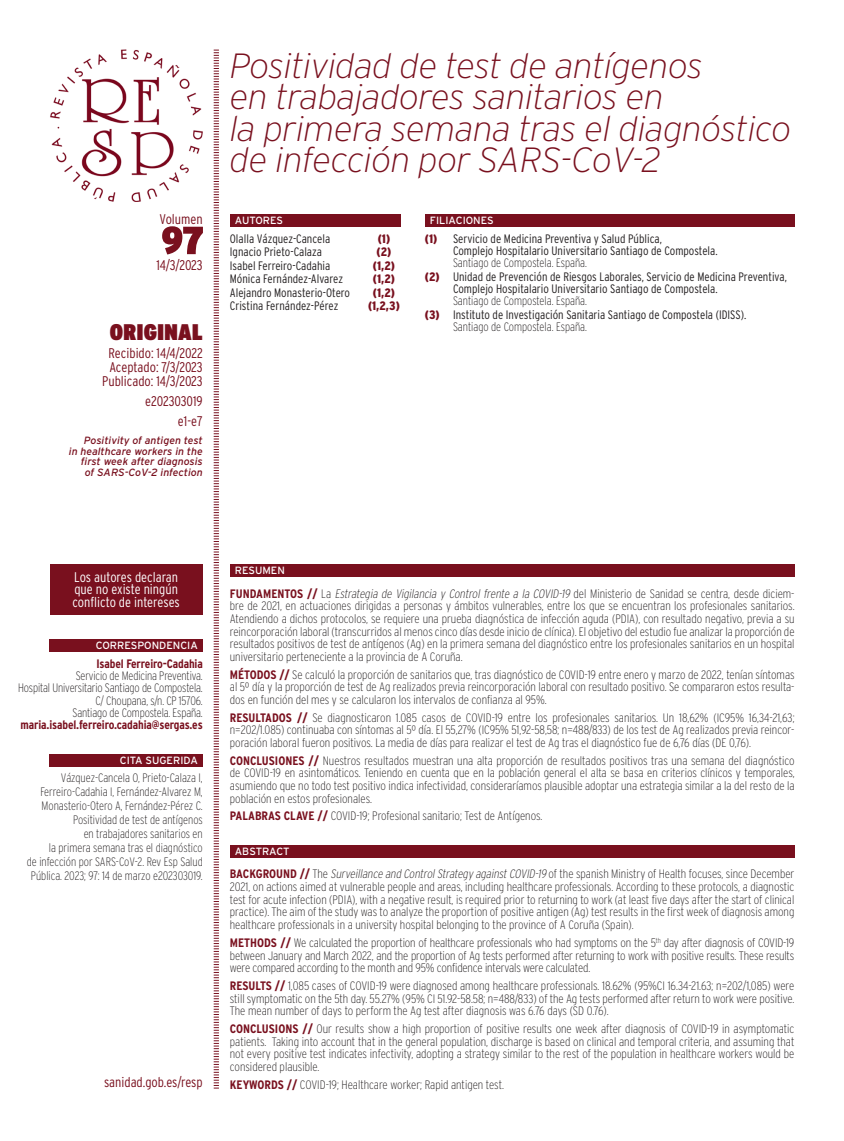
<style>
.page{position:relative;width:844px;height:1141px;background:#fff}
.page>*{position:absolute;margin:0;border:0;box-sizing:border-box;transform-origin:0 0}
.t1{font:italic 200 35px/31.5px "Interstate";letter-spacing:-.01em;color:#79101e}
.t2{font:900 22.57px "Interstate Condensed";letter-spacing:.02em;color:#79101e}
.t3{font:300 14px/14px "Interstate Condensed";color:#79101e;text-align:center}
.t4{font:300 14px/12.2px "Interstate Condensed";color:#fff}
.t5{font:200 12.25px/12.8px "Interstate Condensed";color:#231f20;text-align:justify;scale:1.05 1}
.t6{font:300 12.25px/13.5px "Interstate Condensed";color:#231f20}
.t7{font:200 12.25px/14px "Interstate Condensed";color:#231f20;text-align:right}
.t8{font:700 12.25px "Interstate Condensed";letter-spacing:-.01em;color:#79101e}
.t9{font:900 12.25px "Interstate Condensed";color:#79101e}
.t10{font:italic 10.5px/10.5px "Interstate";color:#79101e;text-align:right}
.t11{font:10.5px "Interstate";color:#fff}
.s1{font-weight:900;color:#79101e}
.s2{font-weight:200}
.s3{font-weight:700;color:#79101e}
.s4{font-style:italic}
</style>
<div class="page">
<div style="left:230px;top:564px;width:564px;height:13px;background:#79101e"></div>
<div style="left:230px;top:845px;width:564px;height:13px;background:#79101e"></div>
<div style="left:50px;top:639px;width:153px;height:13px;background:#79101e"></div>
<div style="left:50px;top:754px;width:153px;height:12px;background:#79101e"></div>
<div style="left:230px;top:214px;width:170px;height:13px;background:#79101e"></div>
<div style="left:425px;top:214px;width:369px;height:13px;background:#79101e"></div>
<div style="left:50px;top:564px;width:153px;height:50px;background:#79101e"></div>
<img style="left:50px;top:50px;width:153px;height:152px">
<svg style="left:162px;top:226px;width:41px;height:29px"></svg>
<svg style="left:213px;top:49px;width:6px;height:1040px"></svg>
<p class="t3" style="left:160px;top:212px;width:45px">Volumen</p>
<p class="t3" style="left:156px;top:257px;width:48px">14/3/2023</p>
<h2 class="t2" style="left:110px;top:319px;width:94px">ORIGINAL</h2>
<p class="t3" style="left:102px;top:346px;width:102px">Recibido: 14/4/2022<br>Aceptado: 7/3/2023<br>Publicado: 14/3/2023</p>
<p class="t3" style="left:145px;top:391px;width:59px;line-height:19.9px;text-align:right">e202303019 e1-e7</p>
<p class="t10" style="left:69px;top:435px;width:135px">Positivity of antigen test<br>in healthcare workers in the first week after diagnosis of SARS-CoV-2 infection</p>
<h1 class="t1" style="left:230px;top:50px;width:562px">Positividad de test de antígenos<br>en trabajadores sanitarios en<br>la primera semana tras el diagnóstico de infección por SARS-CoV-2</h1>
<p class="t11" style="left:235px;top:215px;width:50px">AUTORES</p>
<p class="t6" style="left:230px;top:232px;width:102px">Olalla Vázquez-Cancela</p>
<p class="t9" style="left:377px;top:232px;width:14px">(1)</p>
<p class="t6" style="left:230px;top:245px;width:94px">Ignacio Prieto-Calaza</p>
<p class="t9" style="left:376px;top:245px;width:16px">(2)</p>
<p class="t6" style="left:230px;top:259px;width:102px">Isabel Ferreiro-Cadahia</p>
<p class="t9" style="left:373px;top:259px;width:24px">(1,2)</p>
<p class="t6" style="left:230px;top:272px;width:115px">Mónica Fernández-Alvarez</p>
<p class="t9" style="left:373px;top:272px;width:24px">(1,2)</p>
<p class="t6" style="left:230px;top:286px;width:122px">Alejandro Monasterio-Otero</p>
<p class="t9" style="left:373px;top:286px;width:24px">(1,2)</p>
<p class="t6" style="left:230px;top:299px;width:110px">Cristina Fernández-Pérez</p>
<p class="t9" style="left:368px;top:299px;width:33px">(1,2,3)</p>
<p class="t11" style="left:430px;top:215px;width:65px">FILIACIONES</p>
<p class="t6" style="left:453px;top:232px;width:266px;line-height:12.2px;text-indent:-28px"><span class="s1">(1)</span> Servicio de Medicina Preventiva y Salud Pública,<br>Complejo Hospitalario Universitario Santiago de Compostela.</p>
<p class="t6" style="left:425px;top:256px;width:363px;text-indent:28px"><span class="s2">Santiago de Compostela. España.<br></span><span class="s1">(2)</span> Unidad de Prevención de Riesgos Laborales, Servicio de Medicina Preventiva,</p>
<p class="t6" style="left:453px;top:282px;width:266px">Complejo Hospitalario Universitario Santiago de Compostela.</p>
<p class="t6" style="left:425px;top:294px;width:323px;text-indent:28px"><span class="s2">Santiago de Compostela. España.<br></span><span class="s1">(3)</span> Instituto de Investigación Sanitaria Santiago de Compostela (IDISS).</p>
<p class="t7" style="left:453px;top:320px;width:135px">Santiago de Compostela. España.</p>
<p class="t4" style="left:73px;top:571px;width:109px">Los autores declaran que no existe ningún conflicto de intereses</p>
<p class="t11" style="left:96px;top:640px;width:103px">CORRESPONDENCIA</p>
<p class="t8" style="left:96px;top:657px;width:108px">Isabel Ferreiro-Cadahia</p>
<p class="t7" style="left:18px;top:670px;width:186px;line-height:12.2px">Servicio de Medicina Preventiva.<br>Hospital Universitario Santiago de Compostela.<br>C/ Choupana, s/n. CP 15706.<br>Santiago de Compostela. España.</p>
<p class="t8" style="left:21px;top:718px;width:184px">maria.isabel.ferreiro.cadahia@sergas.es</p>
<p class="t11" style="left:120px;top:754px;width:79px">CITA SUGERIDA</p>
<p class="t7" style="left:27px;top:771px;width:177px">Vázquez-Cancela O, Prieto-Calaza I, Ferreiro-Cadahia I, Fernández-Alvarez M, Monasterio-Otero A, Fernández-Pérez C.<br>Positividad de test de antígenos<br>en trabajadores sanitarios en<br>la primera semana tras el diagnóstico<br>de infección por SARS-CoV-2. Rev Esp Salud Pública. 2023; 97: 14 de marzo e202303019.</p>
<p class="t3" style="left:104px;top:1075px;width:100px">sanidad.gob.es/resp</p>
<p class="t11" style="left:235px;top:564px;width:51px">RESUMEN</p>
<p class="t5" style="left:230px;top:587px;width:539px"><span class="s3">FUNDAMENTOS //</span> La <span class="s4">Estrategia de Vigilancia y Control frente a la COVID-19</span> del Ministerio de Sanidad se centra, desde diciem&shy;bre de 2021, en actuaciones dirigidas a personas y ámbitos vulnerables, entre los que se encuentran los profesionales sanitarios.<br>Atendiendo a dichos protocolos, se requiere una prueba diagnóstica de infección aguda (PDIA), con resultado negativo, previa a su reincorporación laboral (transcurridos al menos cinco días desde inicio de clínica). El objetivo del estudio fue analizar la proporción de resultados positivos de test de antígenos (Ag) en la primera semana del diagnóstico entre los profesionales sanitarios en un hospital universitario perteneciente a la provincia de A Coruña.</p>
<p class="t5" style="left:230px;top:668px;width:539px"><span class="s3">MÉTODOS //</span> Se calculó la proporción de sanitarios que, tras diagnóstico de COVID-19 entre enero y marzo de 2022, tenían síntomas al 5º día y la proporción de test de Ag realizados previa reincorporación laboral con resultado positivo. Se compararon estos resulta&shy;dos en función del mes y se calcularon los intervalos de confianza al 95%.</p>
<p class="t5" style="left:230px;top:711px;width:539px"><span class="s3">RESULTADOS //</span> Se diagnosticaron 1.085 casos de COVID-19 entre los profesionales sanitarios. Un 18,62% (IC95% 16,34-21,63; n=202/1.085) continuaba con síntomas al 5º día. El 55,27% (IC95% 51,92-58,58; n=488/833) de los test de Ag realizados previa reincor&shy;poración laboral fueron positivos. La media de días para realizar el test de Ag tras el diagnóstico fue de 6,76 días (DE 0,76).</p>
<p class="t5" style="left:230px;top:754px;width:539px"><span class="s3">CONCLUSIONES //</span> Nuestros resultados muestran una alta proporción de resultados positivos tras una semana del diagnóstico de COVID-19 en asintomáticos. Teniendo en cuenta que en la población general el alta se basa en criterios clínicos y temporales, asumiendo que no todo test positivo indica infectividad, consideraríamos plausible adoptar una estrategia similar a la del resto de la población en estos profesionales.</p>
<p class="t5" style="left:230px;top:810px;width:299px"><span class="s3">PALABRAS CLAVE //</span> COVID-19; Profesional sanitario; Test de Antígenos.</p>
<p class="t11" style="left:235px;top:846px;width:56px">ABSTRACT</p>
<p class="t5" style="left:230px;top:868px;width:539px"><span class="s3">BACKGROUND //</span> The <span class="s4">Surveillance and ControlStrategy againstCOVID-19</span> of the spanish Ministry of Health focuses, since December 2021, on actions aimed at vulnerable people and areas, including healthcare professionals. According to these protocols, a diagnostic test for acute infection (PDIA), with a negative result, is required prior to returning to work (at least five days after the start of clinical practice). The aim of the study was to analyze the proportion of positive antigen (Ag) test results in the first week of diagnosis among healthcare professionals in a university hospital belonging to the province of A Coruña (Spain).</p>
<p class="t5" style="left:230px;top:936px;width:539px"><span class="s3">METHODS //</span> We calculated the proportion of healthcare professionals who had symptoms on the 5<sup>th</sup> day after diagnosis of COVID-19 between January and March 2022, and the proportion of Ag tests performed after returning to work with positive results. These results were compared according to the month and 95% confidence intervals were calculated.</p>
<p class="t5" style="left:230px;top:979px;width:539px"><span class="s3">RESULTS //</span> 1,085 cases of COVID-19 were diagnosed among healthcare professionals. 18.62% (95%CI 16.34-21.63; n=202/1,085) were still symptomatic on the 5th day. 55.27% (95% CI 51.92-58.58; n=488/833) of the Ag tests performed after return to work were positive.<br>The mean number of days to perform the Ag test after diagnosis was 6.76 days (SD 0.76).</p>
<p class="t5" style="left:230px;top:1022px;width:539px"><span class="s3">CONCLUSIONS //</span> Our results show a high proportion of positive results one week after diagnosis of COVID-19 in asymptomatic patients. Taking into account that in the general population, discharge is based on clinical and temporal criteria, and assuming that not every positive test indicates infectivity, adopting a strategy similar to the rest of the population in healthcare workers would be considered plausible.</p>
<p class="t5" style="left:230px;top:1078px;width:262px"><span class="s3">KEYWORDS //</span> COVID-19; Healthcare worker; Rapid antigen test.</p>
</div>
